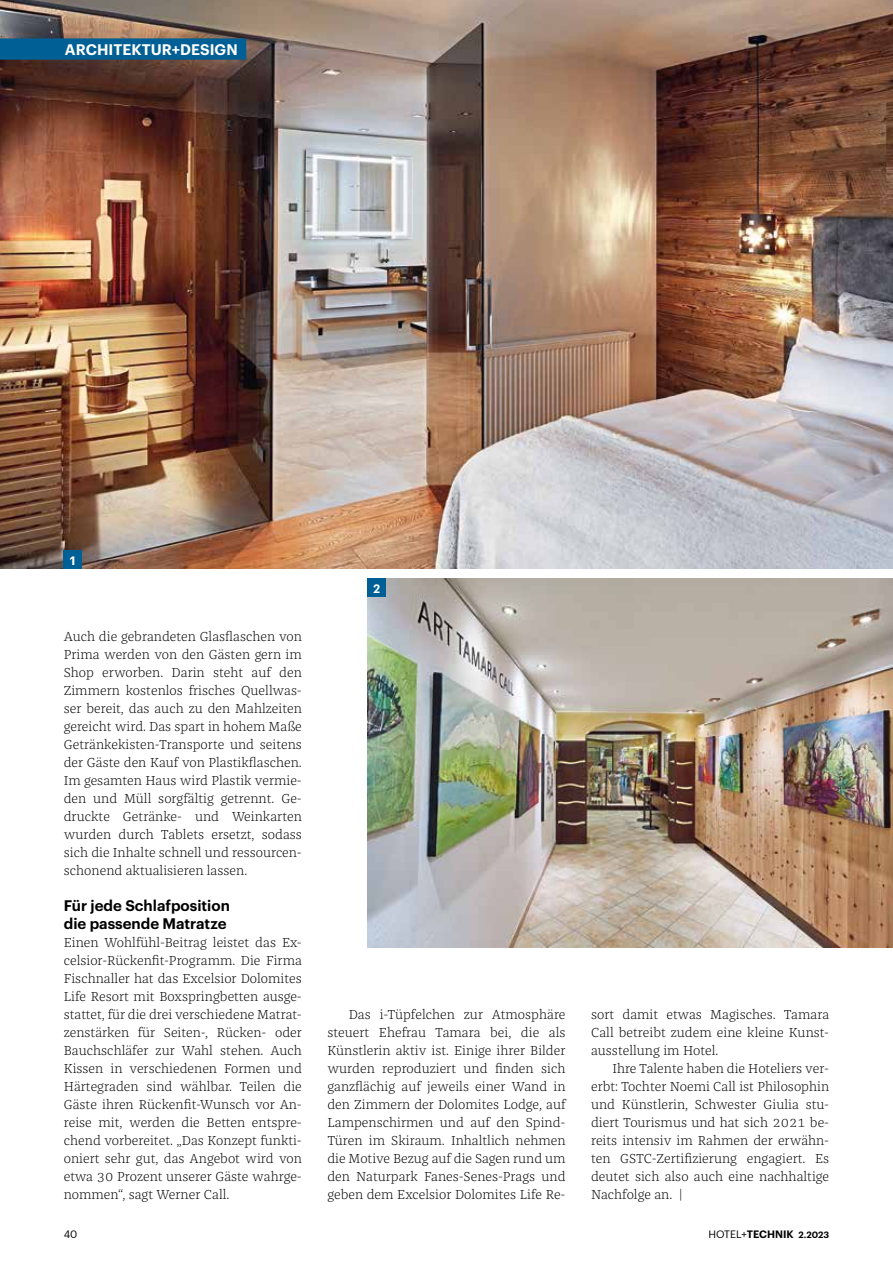
<style>
.page{position:relative;width:893px;height:1263px;background:#fff}
.page>*{position:absolute;margin:0;border:0;box-sizing:border-box;transform-origin:0 0}
.t1{font:600 15px/18px "Graphik";color:#000}
.t2{font:600 15px "Graphik";letter-spacing:.005em;color:#fff}
.t3{font:300 13.5px/18px "Franziska Pro";color:#000;text-align:justify}
.t4{font:600 12px "Graphik";color:#fff}
.t5{font:600 10.5px "Graphik";color:#000}
.t6{font:10.5px "Graphik";color:#000}
.s1{font-weight:400}
.s2{font-size:9px}
</style>
<div class="page">
<img style="left:368px;top:579px;width:525px;height:368px">
<img style="left:0;top:0;width:893px;height:569px">
<div style="left:0;top:38px;width:246px;height:22px;background:#005f94"></div>
<div style="left:64px;top:551px;width:18px;height:18px;background:#005f94"></div>
<div style="left:368px;top:579px;width:18px;height:18px;background:#005f94"></div>
<p class="t2" style="left:65px;top:38px;width:174px">ARCHITEKTUR+DESIGN</p>
<p class="t4" style="left:69px;top:551px;width:9px">1</p>
<p class="t3" style="left:64px;top:627px;width:240px">Auch die gebrandeten Glasflaschen von Prima werden von den Gästen gern im Shop erworben. Darin steht auf den Zimmern kostenlos frisches Quellwas&shy;ser bereit, das auch zu den Mahlzeiten gereicht wird. Das spart in hohem Maße Getränkekisten-Transporte und seitens der Gäste den Kauf von Plastikflaschen.<br>Im gesamten Haus wird Plastik vermie&shy;den und Müll sorgfältig getrennt. Ge&shy;druckte Getränke- und Weinkarten wurden durch Tablets ersetzt, sodass sich die Inhalte schnell und ressourcen&shy;schonend aktualisieren lassen.</p>
<p class="t1" style="left:64px;top:895px;width:168px">Für jede Schlafposition die passende Matratze</p>
<p class="t3" style="left:64px;top:933px;width:240px">Einen Wohlfühl-Beitrag leistet das Ex&shy;celsior-Rückenfit-Programm. Die Firma Fischnaller hat das Excelsior Dolomites Life Resort mit Boxspringbetten ausge&shy;stattet, für die drei verschiedene Matrat&shy;zenstärken für Seiten-, Rücken- oder Bauchschläfer zur Wahl stehen. Auch Kissen in verschiedenen Formen und Härtegraden sind wählbar. Teilen die Gäste ihren Rückenfit-Wunsch vor An&shy;reise mit, werden die Betten entspre&shy;chend vorbereitet. „Das Konzept funkti&shy;oniert sehr gut, das Angebot wird von etwa 30 Prozent unserer Gäste wahrge&shy;nommen“, sagt Werner Call.</p>
<p class="t4" style="left:373px;top:579px;width:9px">2</p>
<p class="t3" style="left:327px;top:1005px;width:240px;text-indent:21px">Das i-Tüpfelchen zur Atmosphäre steuert Ehefrau Tamara bei, die als Künstlerin aktiv ist. Einige ihrer Bilder wurden reproduziert und finden sich ganzflächig auf jeweils einer Wand in den Zimmern der Dolomites Lodge, auf Lampenschirmen und auf den Spind-Türen im Skiraum. Inhaltlich nehmen die Motive Bezug auf die Sagen rund um den Naturpark Fanes-Senes-Prags und geben dem Excelsior Dolomites Life Re-</p>
<p class="t3" style="left:591px;top:1005px;width:240px">sort damit etwas Magisches. Tamara Call betreibt zudem eine kleine Kunst&shy;ausstellung im Hotel.</p>
<p class="t3" style="left:591px;top:1059px;width:240px;text-indent:21px">Ihre Talente haben die Hoteliers ver&shy;erbt: Tochter Noemi Call ist Philosophin und Künstlerin, Schwester Giulia stu&shy;diert Tourismus und hat sich 2021 be&shy;reits intensiv im Rahmen der erwähn&shy;ten GSTC-Zertifizierung engagiert. Es deutet sich also auch eine nachhaltige Nachfolge an. |</p>
<p class="t6" style="left:64px;top:1226px;width:15px">40</p>
<p class="t5" style="left:708px;top:1226px;width:122px"><span class="s1">HOTEL+</span>TECHNIK <span class="s2">2.2023</span></p>
</div>
